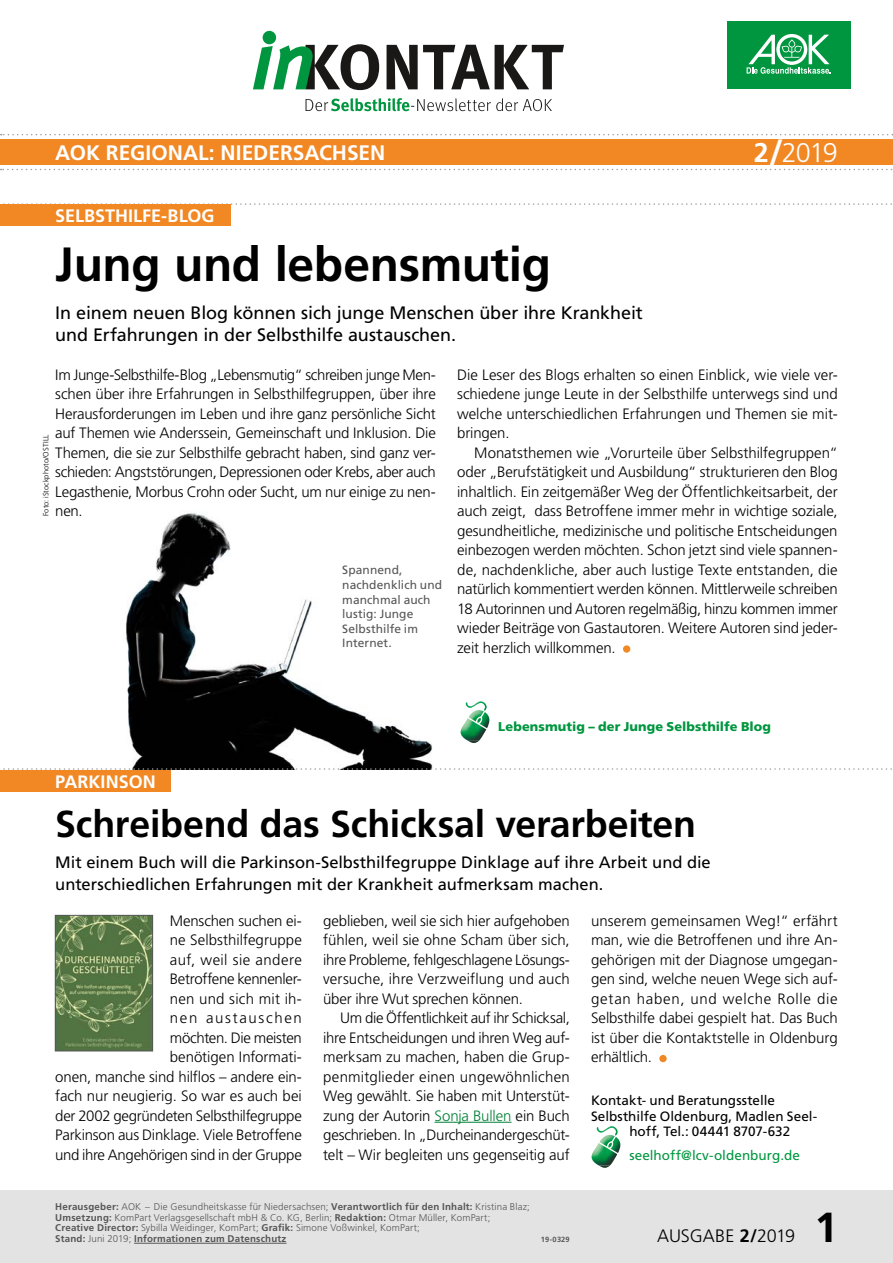
<style>
.page{position:relative;width:893px;height:1263px;background:#fff}
.page>*{position:absolute;margin:0;border:0;box-sizing:border-box;transform-origin:0 0}
.h2_Head_A_26-30pt_groß{font:700 48px "Frutiger LT";letter-spacing:-.005em;color:#000}
.t1{font:700 42px "Frutiger LT";color:#000}
.h2_Head_B_22_25pt_mittel{font:700 37.5px "Frutiger LT";letter-spacing:-.005em;color:#000}
.P_-_xx_Titel_xx{font:700 21px "Frutiger LT";color:#fff}
.P_Vorspann_A_Head_A_-_groß{font:18px/22.5px "Frutiger LT";letter-spacing:-.005em;color:#000}
.h1_xx_RUBRIK_xx{font:700 18px "Frutiger LT";color:#fff}
.t2{font:300 18px "Frutiger LT";letter-spacing:-.005em;color:#000}
.P_Vorspann_B_Head_B_mittel{font:16.5px/22.5px "Frutiger LT";color:#000}
.P_copy_BLOCK_mE{font:300 15px/19.5px "Frutiger LT";letter-spacing:-.01em;color:#000;text-align:justify}
.P_copy_BLOCK_oE{font:300 15px/19.5px "Frutiger LT";letter-spacing:-.01em;color:#000;text-align:justify}
.P_1_Kontakt_Mehr_Infos_unter_schwarz{font:13.5px "Frutiger LT";color:#000}
.P_2_Mail_grün{font:13.5px "Frutiger LT";letter-spacing:.005em;color:#00963f}
.P_3_Web_grün_bold{font:900 12.75px "Frutiger LT";letter-spacing:.01em;color:#00963f}
.P_BU{font:12px/14.7px "Frutiger LT";letter-spacing:.005em;color:#565656}
.P_Impressum{font:300 9.75px/10.5px "Frutiger LT";letter-spacing:.015em;color:#565656}
.t3{font:300 7.5px "Frutiger LT";letter-spacing:.01em;color:#000}
.t4{font:700 7.5px "Frutiger LT";letter-spacing:.02em;color:#565656}
.s1{color:#008136}
.s2{font-weight:700}
</style>
<div class="page">
<div style="left:0;top:1191px;width:893px;height:72px;background:#e3e3e3"></div>
<svg style="left:1px;top:169px;width:892px;height:1px"></svg>
<div style="left:0;top:139px;width:893px;height:26px;background:#f18824"></div>
<svg style="left:1px;top:134px;width:892px;height:1px"></svg>
<div style="left:727px;top:21px;width:123px;height:68px;background:#00963f"></div>
<svg style="left:747px;top:34px;width:84px;height:40px"></svg>
<svg style="left:306px;top:98px;width:246px;height:13px"></svg>
<svg style="left:253px;top:31px;width:311px;height:60px"></svg>
<img style="left:126px;top:513px;width:307px;height:255px">
<svg style="left:0;top:203px;width:892px;height:2px"></svg>
<svg style="left:3px;top:768px;width:889px;height:2px"></svg>
<div style="left:0;top:205px;width:230px;height:21px;background:#f18824"></div>
<div style="left:623px;top:645px;width:7px;height:8px;background:#f18824;border-radius:50%"></div>
<hr style="left:134px;top:1243px;width:152px;height:1px;background:#565656">
<img style="left:466px;top:701px;width:21px;height:10px">
<img style="left:468px;top:710px;width:16px;height:8px">
<img style="left:479px;top:712px;width:10px;height:16px">
<svg style="left:468px;top:741px;width:11px;height:2px"></svg>
<img style="left:461px;top:718px;width:25px;height:23px">
<hr style="left:435px;top:1122px;width:77px;height:1px;background:#008136">
<div style="left:659px;top:1055px;width:8px;height:7px;background:#f18824;border-radius:50%"></div>
<div style="left:0;top:770px;width:170px;height:21px;background:#f18824"></div>
<img style="left:597px;top:1126px;width:21px;height:9px">
<img style="left:599px;top:1135px;width:16px;height:8px">
<img style="left:610px;top:1137px;width:10px;height:16px">
<svg style="left:600px;top:1166px;width:10px;height:2px"></svg>
<img style="left:592px;top:1143px;width:25px;height:23px">
<img style="left:57px;top:917px;width:94px;height:132px">
<div style="left:55px;top:915px;width:98px;height:136px;border:1px solid #565656"></div>
<p class="P_-_xx_Titel_xx" style="left:55px;top:141px;width:332px">AOK REGIONAL: NIEDERSACHSEN</p>
<h1 class="h1_xx_RUBRIK_xx" style="left:55px;top:206px;width:161px">SELBSTHILFE-BLOG</h1>
<h2 class="h2_Head_A_26-30pt_groß" style="left:55px;top:236px;width:497px">Jung und lebensmutig</h2>
<p class="P_Vorspann_A_Head_A_-_groß" style="left:55px;top:301px;width:589px">In einem neuen Blog können sich junge Menschen über ihre Krankheit und Erfahrungen in der Selbsthilfe austauschen.</p>
<p class="P_copy_BLOCK_oE" style="left:55px;top:365px;width:382px">Im Junge-Selbsthilfe-Blog „Lebensmutig“ schreiben junge Men&shy;schen über ihre Erfahrungen in Selbsthilfegruppen, über ihre Herausforderungen im Leben und ihre ganz persönliche Sicht auf Themen wie Anderssein, Gemeinschaft und Inklusion. Die Themen, die sie zur Selbsthilfe gebracht haben, sind ganz ver&shy;schieden: Angststörungen, Depressionen oder Krebs, aber auch Legasthenie, Morbus Crohn oder Sucht, um nur einige zu nen&shy;nen.</p>
<p class="P_copy_BLOCK_oE" style="left:457px;top:365px;width:382px">Die Leser des Blogs erhalten so einen Einblick, wie viele ver&shy;schiedene junge Leute in der Selbsthilfe unterwegs sind und welche unterschiedlichen Erfahrungen und Themen sie mit&shy;bringen.</p>
<p class="t3" style="left:42px;top:516px;width:83px;rotate:-90deg">Foto: iStockphoto/OSTILL</p>
<p class="P_copy_BLOCK_mE" style="left:457px;top:443px;width:382px;text-indent:17px">Monatsthemen wie „Vorurteile über Selbsthilfegruppen“ oder „Berufstätigkeit und Ausbildung“ strukturieren den Blog inhaltlich. Ein zeitgemäßer Weg der Öffentlichkeitsarbeit, der auch zeigt, dass Betroffene immer mehr in wichtige soziale, gesundheitliche, medizinische und politische Entscheidungen einbezogen werden möchten. Schon jetzt sind viele spannen&shy;de, nachdenkliche, aber auch lustige Texte entstanden, die natürlich kommentiert werden können. Mittlerweile schreiben 18 Autorinnen und Autoren regelmäßig, hinzu kommen immer wieder Beiträge von Gastautoren. Weitere Autoren sind jeder&shy;zeit herzlich willkommen.</p>
<p class="P_BU" style="left:342px;top:563px;width:101px">Spannend, nachdenklich und manchmal auch lustig: Junge<br>Selbsthilfe im<br>Internet.</p>
<h1 class="h1_xx_RUBRIK_xx" style="left:55px;top:771px;width:102px">PARKINSON</h1>
<p class="P_3_Web_grün_bold" style="left:498px;top:718px;width:274px">Lebensmutig – der Junge Selbsthilfe Blog</p>
<h2 class="h2_Head_B_22_25pt_mittel" style="left:55px;top:802px;width:642px">Schreibend das Schicksal verarbeiten</h2>
<p class="P_Vorspann_B_Head_B_mittel" style="left:55px;top:851px;width:657px">Mit einem Buch will die Parkinson-Selbsthilfegruppe Dinklage auf ihre Arbeit und die unterschiedlichen Erfahrungen mit der Krankheit aufmerksam machen.</p>
<p class="P_copy_BLOCK_oE" style="left:55px;top:911px;width:248px;text-align:right">Menschen suchen ei-<br>ne Selbsthilfegruppe<br>auf, weil sie andere<br>Betroffene kennenler-<br>nen und sich mit ih-<br>nen austauschen<br>möchten. Die meisten<br>benötigen Informati-<br>onen, manche sind hilflos – andere ein&shy;fach nur neugierig. So war es auch bei der 2002 gegründeten Selbsthilfegruppe<br>Parkinson aus Dinklage. Viele Betroffene und ihre Angehörigen sind in der Gruppe</p>
<p class="P_copy_BLOCK_oE" style="left:323px;top:911px;width:248px">geblieben, weil sie sich hier aufgehoben fühlen, weil sie ohne Scham über sich, ihre Probleme, fehlgeschlagene Lösungs&shy;versuche, ihre Verzweiflung und auch über ihre Wut sprechen können.</p>
<p class="P_copy_BLOCK_mE" style="left:323px;top:1008px;width:248px;text-indent:17px">Um die Öffentlichkeit auf ihr Schicksal, ihre Entscheidungen und ihren Weg auf&shy;merksam zu machen, haben die Grup&shy;penmitglieder einen ungewöhnlichen Weg gewählt. Sie haben mit Unterstüt&shy;zung der Autorin <span class="s1">Sonja Bullen</span> ein Buch geschrieben. In „Durcheinandergeschüt&shy;telt – Wir begleiten uns gegenseitig auf</p>
<p class="P_Impressum" style="left:55px;top:1202px;width:476px"><span class="s2">Herausgeber:</span> AOK – Die Gesundheitskasse für Niedersachsen; <span class="s2">Verantwortlich für den Inhalt:</span> Kristina Blaz; <span class="s2">Umsetzung:</span> KomPart Verlagsgesellschaft mbH &amp; Co. KG, Berlin; <span class="s2">Redaktion:</span> Otmar Müller, KomPart; <span class="s2">Creative Director:</span> Sybilla Weidinger, KomPart; <span class="s2">Grafik:</span> Simone Voßwinkel, KomPart;<br><span class="s2">Stand:</span> Juni 2019; <span class="s2">Informationen zum Datenschutz</span></p>
<p class="t4" style="left:541px;top:1235px;width:30px">19-0329</p>
<p class="P_copy_BLOCK_mE" style="left:591px;top:911px;width:248px">unserem gemeinsamen Weg!“ erfährt man, wie die Betroffenen und ihre An&shy;gehörigen mit der Diagnose umgegan&shy;gen sind, welche neuen Wege sich auf&shy;getan haben, und welche Rolle die Selbsthilfe dabei gespielt hat. Das Buch ist über die Kontaktstelle in Oldenburg erhältlich.</p>
<p class="P_1_Kontakt_Mehr_Infos_unter_schwarz" style="left:591px;top:1093px;width:185px">Kontakt- und Beratungsstelle</p>
<p class="P_1_Kontakt_Mehr_Infos_unter_schwarz" style="left:591px;top:1108px;width:228px">Selbsthilfe Oldenburg, Madlen Seel-</p>
<p class="P_1_Kontakt_Mehr_Infos_unter_schwarz" style="left:629px;top:1124px;width:162px">hoff, Tel.: 04441 8707-632</p>
<p class="P_2_Mail_grün" style="left:629px;top:1147px;width:172px">seelhoff@lcv-oldenburg.de</p>
<p class="t2" style="left:657px;top:1225px;width:139px">AUSGABE <span class="s2">2/</span>2019</p>
<h2 class="t1" style="left:814px;top:1202px;width:25px">1</h2>
</div>
